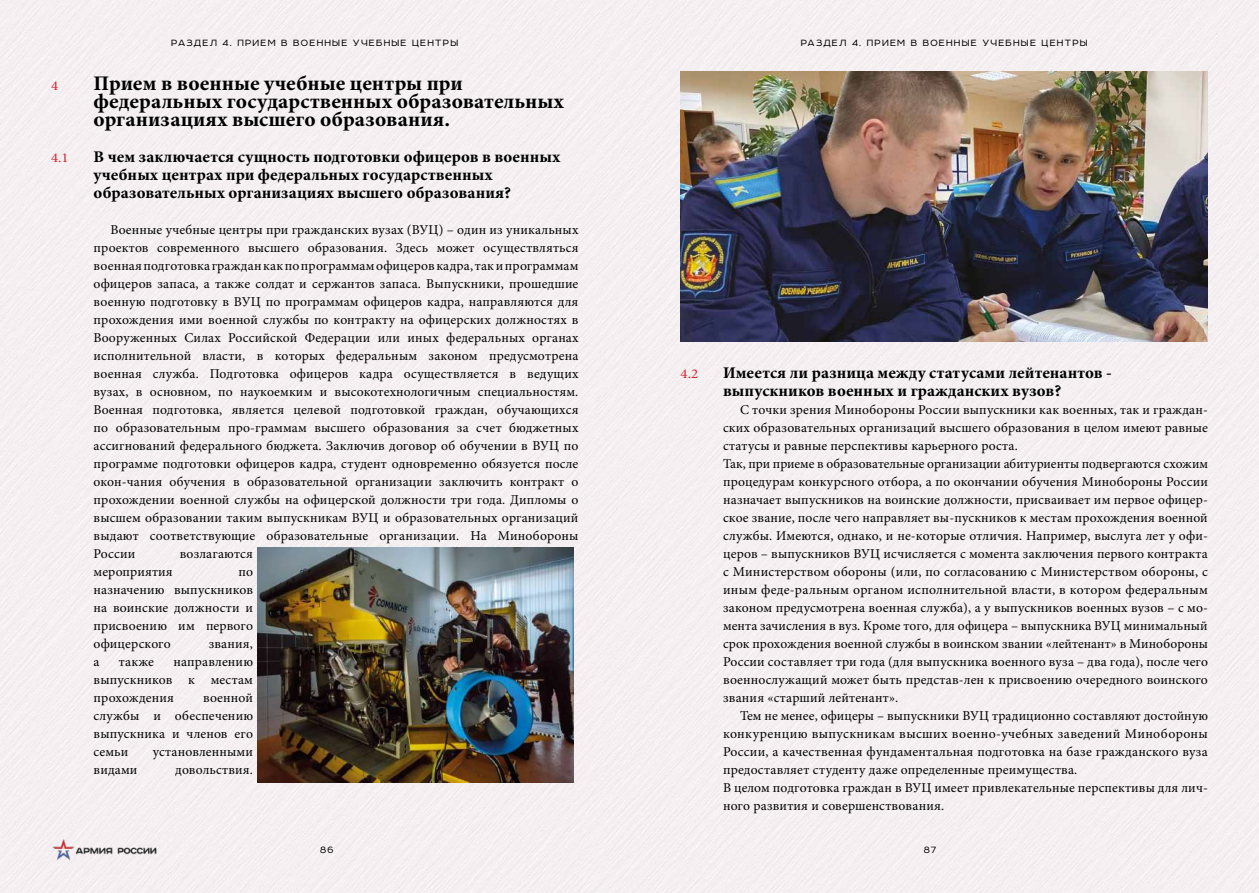
<style>
.page{position:relative;width:1259px;height:893px;background:#f4eff1}
.page>*{position:absolute;margin:0;border:0;box-sizing:border-box;transform-origin:0 0}
.t1{font:700 condensed 21px/18px "Minion Pro";color:#000;scale:1.1 1}
.t2{font:700 condensed 16.5px/18px "Minion Pro";color:#000;scale:1.1 1}
.t3{font:13.5px/18px "Minion Pro";letter-spacing:.01em;color:#000;text-align:justify}
.t4{font:13.5px "Minion Pro";color:#d3232a;scale:1.1 1}
.t5{font:10.5px "Room";letter-spacing:.12em;color:#000}
</style>
<div class="page">
<img style="left:52px;top:837px;width:106px;height:24px">
<img style="left:258px;top:548px;width:315px;height:235px">
<img style="left:680px;top:71px;width:528px;height:270px">
<p class="t5" style="left:171px;top:37px;width:288px">РАЗДЕЛ 4. ПРИЕМ В ВОЕННЫЕ УЧЕБНЫЕ ЦЕНТРЫ</p>
<p class="t5" style="left:801px;top:37px;width:288px">РАЗДЕЛ 4. ПРИЕМ В ВОЕННЫЕ УЧЕБНЫЕ ЦЕНТРЫ</p>
<p class="t4" style="left:51px;top:77px;width:8px">4</p>
<h1 class="t1" style="left:94px;top:74px;width:429px">Прием в военные учебные центры при федеральных государственных образовательных организациях высшего образования.</h1>
<p class="t4" style="left:51px;top:149px;width:18px">4.1</p>
<p class="t2" style="left:94px;top:148px;width:426px">В чем заключается сущность подготовки офицеров в военных учебных центрах при федеральных государственных образовательных организациях высшего образования?</p>
<p class="t3" style="left:94px;top:221px;width:486px;text-indent:17px">Военные учебные центры при гражданских вузах (ВУЦ) – один из уникальных проектов современного высшего образования. Здесь может осуществляться военная подготовка граждан как по программам офицеров кадра, так и программам офицеров запаса, а также солдат и сержантов запаса. Выпускники, прошедшие военную подготовку в ВУЦ по программам офицеров кадра, направляются для прохождения ими военной службы по контракту на офицерских должностях в Вооруженных Силах Российской Федерации или иных федеральных органах исполнительной власти, в которых федеральным законом предусмотрена военная служба. Подготовка офицеров кадра осуществляется в ведущих вузах, в основном, по наукоемким и высокотехнологичным специальностям.<br>Военная подготовка, является целевой подготовкой граждан, обучающихся по образовательным про-граммам высшего образования за счет бюджетных ассигнований федерального бюджета. Заключив договор об обучении в ВУЦ по программе подготовки офицеров кадра, студент одновременно обязуется после окон-чания обучения в образовательной организации заключить контракт о прохождении военной службы на офицерской должности три года. Дипломы о высшем образовании таким выпускникам ВУЦ и образовательных организаций выдают соответствующие образовательные организации. На Минобороны России</p>
<p class="t3" style="left:180px;top:545px;width:75px">возлагаются</p>
<p class="t3" style="left:94px;top:563px;width:81px">мероприятия</p>
<p class="t3" style="left:94px;top:563px;width:161px;text-indent:145px">по назначению выпускников на воинские должности и присвоению им первого офицерского</p>
<p class="t3" style="left:209px;top:635px;width:46px">звания,</p>
<p class="t3" style="left:94px;top:653px;width:161px;text-indent:80px">направлению выпускников к местам прохождения</p>
<p class="t3" style="left:94px;top:653px;width:7px">а</p>
<p class="t3" style="left:119px;top:653px;width:37px">также</p>
<p class="t3" style="left:94px;top:689px;width:161px;text-indent:110px">военной службы и обеспечению выпускника и членов его семьи</p>
<p class="t3" style="left:153px;top:743px;width:102px">установленными</p>
<p class="t3" style="left:94px;top:761px;width:45px">видами</p>
<p class="t3" style="left:175px;top:761px;width:79px">довольствия.</p>
<p class="t4" style="left:680px;top:365px;width:18px">4.2</p>
<p class="t2" style="left:723px;top:364px;width:355px">Имеется ли разница между статусами лейтенантов - выпускников военных и гражданских вузов?</p>
<p class="t3" style="left:723px;top:401px;width:486px;text-align:left;text-indent:17px">С точки зрения Минобороны России выпускники как военных, так и граждан&shy;ских образовательных организаций высшего образования в целом имеют равные статусы и равные перспективы карьерного роста.<br>Так, при приеме в образовательные организации абитуриенты подвергаются схожим процедурам конкурсного отбора, а по окончании обучения Минобороны России назначает выпускников на воинские должности, присваивает им первое офицер&shy;ское звание, после чего направляет вы-пускников к местам прохождения военной службы. Имеются, однако, и не-которые отличия. Например, выслуга лет у офи&shy;церов – выпускников ВУЦ исчисляется с момента заключения первого контракта с Министерством обороны (или, по согласованию с Министерством обороны, с иным феде-ральным органом исполнительной власти, в котором федеральным законом предусмотрена военная служба), а у выпускников военных вузов – с мо&shy;мента зачисления в вуз. Кроме того, для офицера – выпускника ВУЦ минимальный срок прохождения военной службы в воинском звании «лейтенант» в Минобороны России составляет три года (для выпускника военного вуза – два года), после чего военнослужащий может быть представ-лен к присвоению очередного воинского звания «старший лейтенант».</p>
<p class="t3" style="left:723px;top:707px;width:486px;text-align:left;text-indent:17px">Тем не менее, офицеры – выпускники ВУЦ традиционно составляют достойную конкуренцию выпускникам высших военно-учебных заведений Минобороны России, а качественная фундаментальная подготовка на базе гражданского вуза предоставляет студенту даже определенные преимущества.<br>В целом подготовка граждан в ВУЦ имеет привлекательные перспективы для лич&shy;ного развития и совершенствования.</p>
<p class="t5" style="left:320px;top:844px;width:15px">86</p>
<p class="t5" style="left:924px;top:844px;width:14px">87</p>
</div>
